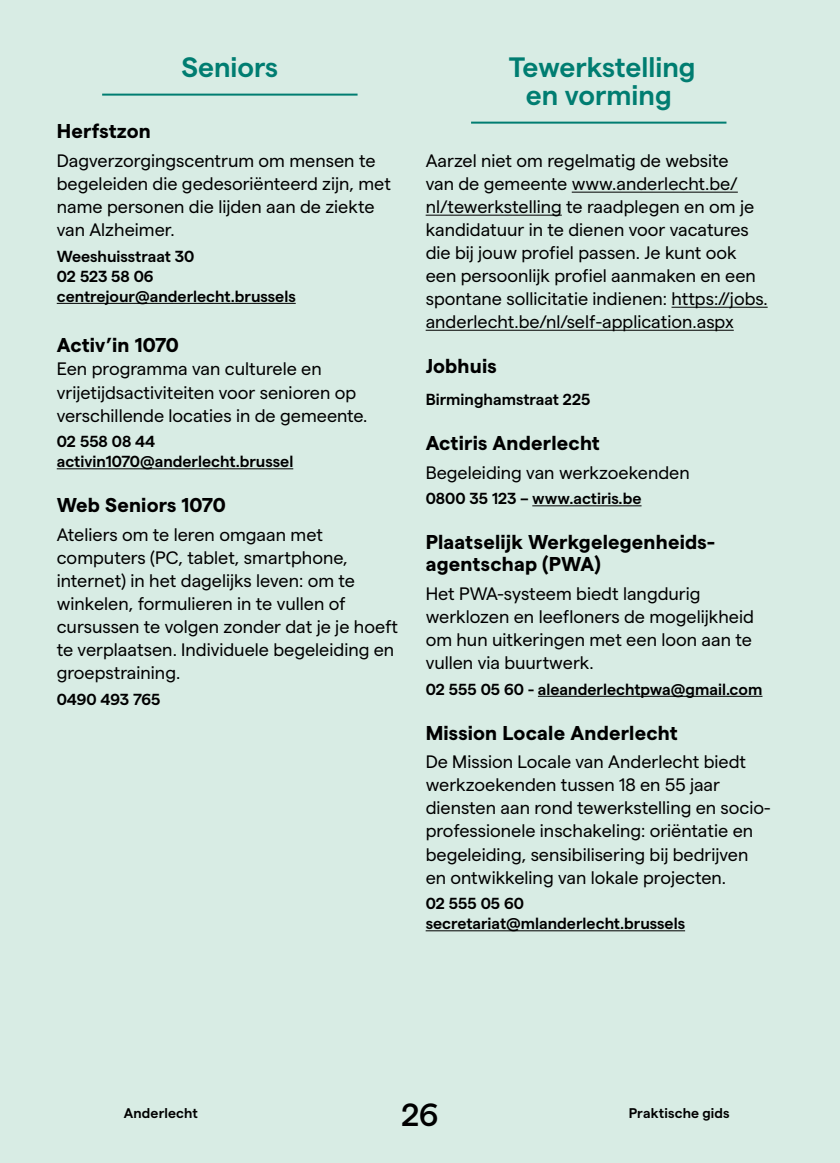
<style>
.page{position:relative;width:840px;height:1163px;background:#fff}
.page>*{position:absolute;margin:0;border:0;box-sizing:border-box;transform-origin:0 0}
.t1{font:500 32px "Matter SQ";color:#000}
.t2{font:600 28px/28px "Matter SQ";color:#007d71;text-align:center}
.t3{font:700 20px/22px "Matter SQ";letter-spacing:.01em;color:#000}
.t4{font:18px/23px "Matter SQ";color:#000}
.t5{font:600 16px/20px "Matter SQ";color:#000}
.t6{font:600 16px "Matter SQ";letter-spacing:-.02em;color:#000}
.t7{font:600 14px "Matter SQ";letter-spacing:.01em;color:#000}
</style>
<div class="page">
<div style="left:0;top:0;width:839px;height:1162px;background:#d8ece4"></div>
<hr style="left:102px;top:94px;width:255px;height:2px;background:#007d71">
<hr style="left:57px;top:303px;width:238px;height:1px;background:#000">
<hr style="left:57px;top:468px;width:236px;height:1px;background:#000">
<hr style="left:471px;top:122px;width:255px;height:2px;background:#007d71">
<hr style="left:571px;top:192px;width:166px;height:1px;background:#000">
<hr style="left:425px;top:215px;width:136px;height:1px;background:#000">
<hr style="left:671px;top:307px;width:96px;height:1px;background:#000">
<hr style="left:425px;top:330px;width:308px;height:1px;background:#000">
<hr style="left:532px;top:505px;width:109px;height:1px;background:#000">
<hr style="left:537px;top:695px;width:225px;height:1px;background:#000">
<hr style="left:425px;top:930px;width:259px;height:1px;background:#000">
<h2 class="t2" style="left:181px;top:50px;width:98px">Seniors</h2>
<p class="t3" style="left:57px;top:118px;width:96px">Herfstzon</p>
<p class="t4" style="left:57px;top:148px;width:335px">Dagverzorgingscentrum om mensen te begeleiden die gedesoriënteerd zijn, met name personen die lijden aan de ziekte van Alzheimer.</p>
<p class="t5" style="left:57px;top:245px;width:240px">Weeshuisstraat 30<br>02 523 58 06 centrejour@anderlecht.brussels</p>
<p class="t3" style="left:57px;top:332px;width:124px">Activ’in 1070</p>
<p class="t4" style="left:57px;top:356px;width:312px">Een programma van culturele en vrijetijdsactiviteiten voor senioren op verschillende locaties in de gemeente.</p>
<p class="t5" style="left:57px;top:430px;width:238px">02 558 08 44 activin1070@anderlecht.brussel</p>
<p class="t3" style="left:57px;top:492px;width:170px">Web Seniors 1070</p>
<p class="t4" style="left:57px;top:521px;width:343px">Ateliers om te leren omgaan met computers (PC, tablet, smartphone, internet) in het dagelijks leven: om te winkelen, formulieren in te vullen of cursussen te volgen zonder dat je je hoeft te verplaatsen. Individuele begeleiding en groepstraining.</p>
<p class="t6" style="left:57px;top:687px;width:105px">0490 493 765</p>
<h2 class="t2" style="left:508px;top:50px;width:188px">Tewerkstelling en vorming</h2>
<p class="t4" style="left:425px;top:148px;width:343px">Aarzel niet om regelmatig de website<br>van de gemeente www.anderlecht.be/ nl/tewerkstelling te raadplegen en om je kandidatuur in te dienen voor vacatures die bij jouw profiel passen. Je kunt ook een persoonlijk profiel aanmaken en een spontane sollicitatie indienen: https://jobs. anderlecht.be/nl/self-application.aspx</p>
<p class="t3" style="left:425px;top:353px;width:72px">Jobhuis</p>
<p class="t5" style="left:425px;top:388px;width:166px">Birminghamstraat 225</p>
<p class="t3" style="left:425px;top:430px;width:176px">Actiris Anderlecht</p>
<p class="t4" style="left:425px;top:459px;width:265px">Begeleiding van werkzoekenden</p>
<p class="t5" style="left:425px;top:487px;width:217px">0800 35 123 – www.actiris.be</p>
<p class="t3" style="left:425px;top:529px;width:290px">Plaatselijk Werkgelegenheids&shy;agentschap (PWA)</p>
<p class="t4" style="left:425px;top:580px;width:329px">Het PWA-systeem biedt langdurig werklozen en leefloners de mogelijkheid om hun uitkeringen met een loon aan te vullen via buurtwerk.</p>
<p class="t5" style="left:425px;top:677px;width:338px">02 555 05 60 - aleanderlechtpwa@gmail.com</p>
<p class="t3" style="left:425px;top:719px;width:253px">Mission Locale Anderlecht</p>
<p class="t4" style="left:425px;top:749px;width:346px">De Mission Locale van Anderlecht biedt werkzoekenden tussen 18 en 55 jaar diensten aan rond tewerkstelling en socio&shy;professionele inschakeling: oriëntatie en begeleiding, sensibilisering bij bedrijven en ontwikkeling van lokale projecten.</p>
<p class="t5" style="left:425px;top:892px;width:261px">02 555 05 60 secretariat@mlanderlecht.brussels</p>
<p class="t7" style="left:124px;top:1102px;width:76px">Anderlecht</p>
<h1 class="t1" style="left:401px;top:1090px;width:39px">26</h1>
<p class="t7" style="left:628px;top:1102px;width:102px">Praktische gids</p>
</div>
